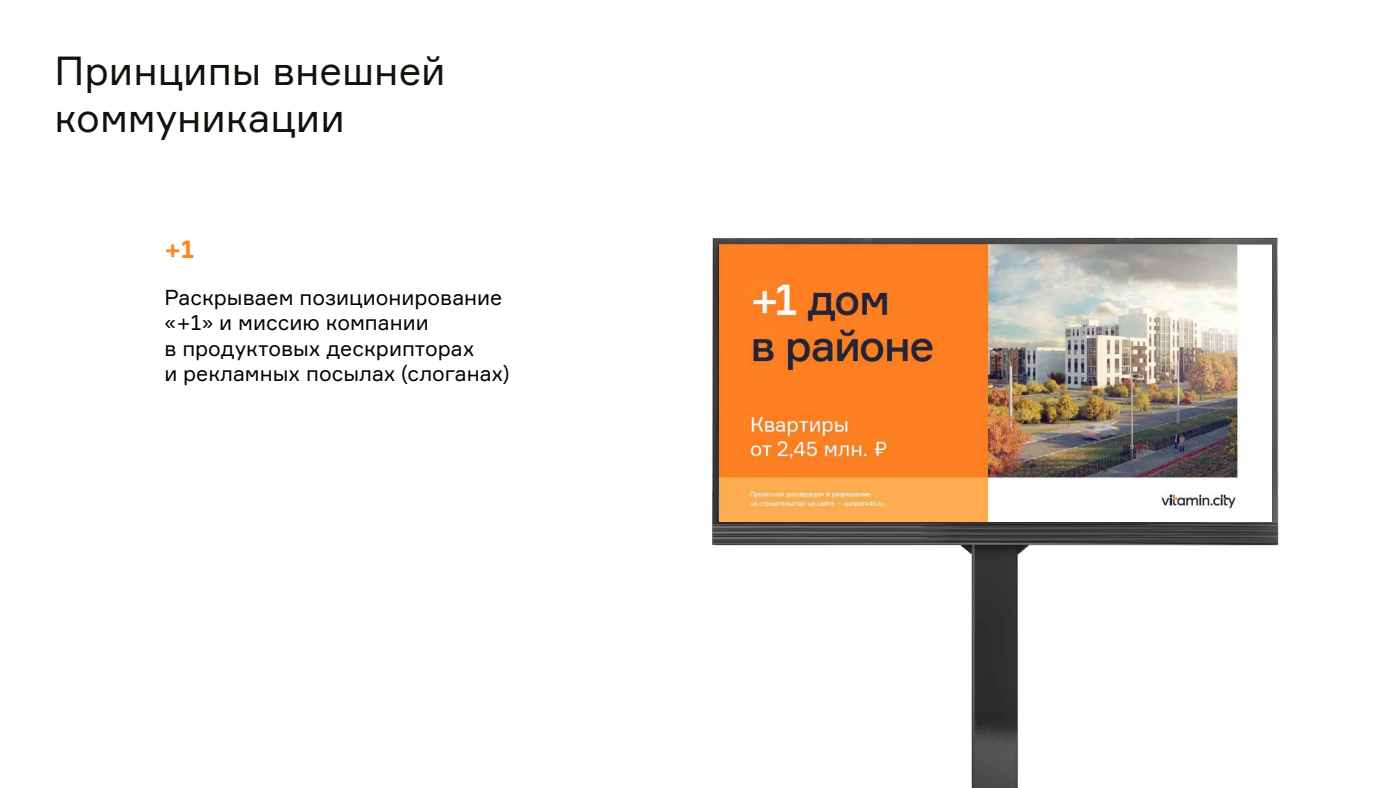
<style>
.page{position:relative;width:1400px;height:788px;background:#fff}
.page>*{position:absolute;margin:0;border:0;box-sizing:border-box;transform-origin:0 0}
.t1{font:39.73px/47.7px "Formular";color:#12110c}
.t2{font:700 24.76px "Formular";color:#ff8521}
.t3{font:21.18px/25.5px "Formular";color:#000}
</style>
<div class="page">
<img style="left:712px;top:237px;width:567px;height:550px">
<img style="left:719px;top:243px;width:553px;height:278px">
<h1 class="t1" style="left:55px;top:46px;width:393px">Принципы внешней коммуникации</h1>
<p class="t2" style="left:164px;top:234px;width:31px">+1</p>
<p class="t3" style="left:164px;top:284px;width:347px">Раскрываем позиционирование «+1» и миссию компании<br>в продуктовых дескрипторах<br>и рекламных посылах (слоганах)</p>
</div>
